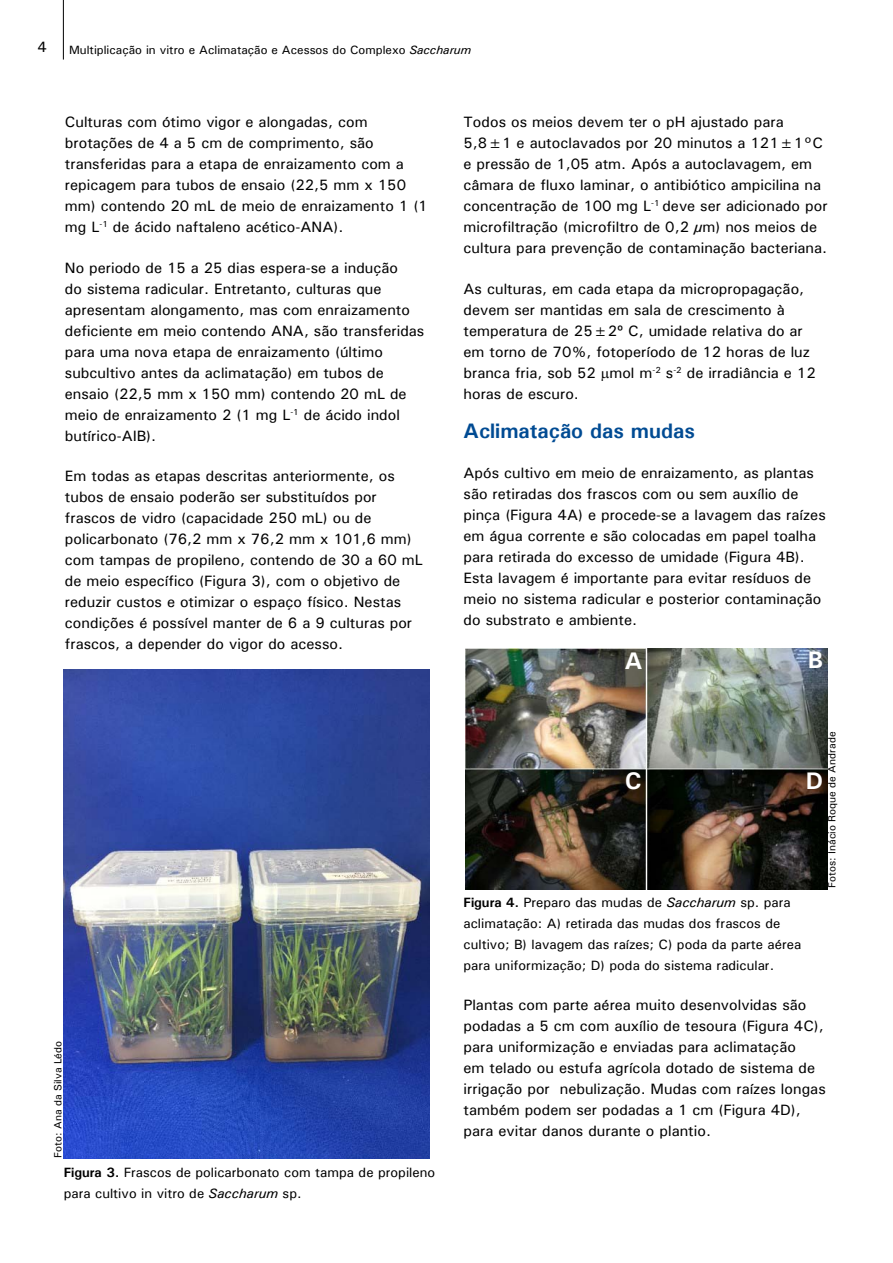
<style>
.page{position:relative;width:893px;height:1263px;background:#fff}
.page>*{position:absolute;margin:0;border:0;box-sizing:border-box;transform-origin:0 0}
.t1{font:700 24px "Univers";color:#fff}
.t2{font:700 21px "Univers";color:#004b93}
.t3{font:500 15px/21px "Univers";color:#000}
.t4{font:500 13.5px/21px "Univers";color:#000}
.t5{font:500 12px "Univers";color:#000}
.t6{font:500 10.5px "Univers";color:#000}
.s1{font-style:italic}
.s2{font-weight:700}
</style>
<div class="page">
<hr style="left:63px;top:0;width:1px;height:60px;background:#000">
<img style="left:64px;top:670px;width:365px;height:489px">
<img style="left:466px;top:648px;width:361px;height:242px">
<p class="t3" style="left:37px;top:36px;width:11px">4</p>
<p class="t5" style="left:69px;top:42px;width:404px">Multiplicação in vitro e Aclimatação e Acessos do Complexo <span class="s1">Saccharum</span></p>
<p class="t3" style="left:65px;top:111px;width:364px">Culturas com ótimo vigor e alongadas, com brotações de 4 a 5 cm de comprimento, são transferidas para a etapa de enraizamento com a repicagem para tubos de ensaio (22,5 mm x 150 mm) contendo 20 mL de meio de enraizamento 1 (1 mg L<sup>-1</sup> de ácido naftaleno acético-ANA).</p>
<p class="t3" style="left:65px;top:257px;width:361px">No periodo de 15 a 25 dias espera-se a indução<br>do sistema radicular. Entretanto, culturas que apresentam alongamento, mas com enraizamento deficiente em meio contendo ANA, são transferidas para uma nova etapa de enraizamento (último subcultivo antes da aclimatação) em tubos de ensaio (22,5 mm x 150 mm) contendo 20 mL de meio de enraizamento 2 (1 mg L<sup>-1</sup> de ácido indol butírico-AIB).</p>
<p class="t3" style="left:65px;top:465px;width:359px">Em todas as etapas descritas anteriormente, os tubos de ensaio poderão ser substituídos por frascos de vidro (capacidade 250 mL) ou de policarbonato (76,2 mm x 76,2 mm x 101,6 mm) com tampas de propileno, contendo de 30 a 60 mL de meio específico (Figura 3), com o objetivo de reduzir custos e otimizar o espaço físico. Nestas condições é possível manter de 6 a 9 culturas por frascos, a depender do vigor do acesso.</p>
<p class="t6" style="left:51px;top:1158px;width:118px;rotate:-90deg">Foto: Ana da Silva Lédo</p>
<p class="t4" style="left:64px;top:1162px;width:373px"><span class="s2">Figura 3.</span> Frascos de policarbonato com tampa de propileno para cultivo in vitro de <span class="s1">Saccharum</span> sp.</p>
<p class="t3" style="left:463px;top:111px;width:366px">Todos os meios devem ter o pH ajustado para 5,8±1 e autoclavados por 20 minutos a 121±1°C e pressão de 1,05 atm. Após a autoclavagem, em câmara de fluxo laminar, o antibiótico ampicilina na concentração de 100 mg L<sup>-1</sup> deve ser adicionado por microfiltração (microfiltro de 0,2 µm) nos meios de cultura para prevenção de contaminação bacteriana.</p>
<p class="t3" style="left:463px;top:278px;width:354px">As culturas, em cada etapa da micropropagação, devem ser mantidas em sala de crescimento à temperatura de 25±2º C, umidade relativa do ar em torno de 70%, fotoperíodo de 12 horas de luz branca fria, sob 52 mol m<sup>-2</sup> s<sup>-2</sup> de irradiância e 12 horas de escuro.</p>
<h2 class="t2" style="left:463px;top:417px;width:233px">Aclimatação das mudas</h2>
<p class="t3" style="left:463px;top:462px;width:364px">Após cultivo em meio de enraizamento, as plantas são retiradas dos frascos com ou sem auxílio de pinça (Figura 4A) e procede-se a lavagem das raízes em água corrente e são colocadas em papel toalha para retirada do excesso de umidade (Figura 4B).<br>Esta lavagem é importante para evitar resíduos de meio no sistema radicular e posterior contaminação do substrato e ambiente.</p>
<h1 class="t1" style="left:625px;top:645px;width:19px">A</h1>
<h1 class="t1" style="left:808px;top:644px;width:17px">B</h1>
<p class="t6" style="left:825px;top:887px;width:157px;rotate:-90deg">Fotos: Inácio Roque de Andrade</p>
<h1 class="t1" style="left:625px;top:766px;width:18px">C</h1>
<h1 class="t1" style="left:806px;top:766px;width:19px">D</h1>
<p class="t4" style="left:464px;top:891px;width:339px"><span class="s2">Figura 4.</span> Preparo das mudas de <span class="s1">Saccharum</span> sp. para aclimatação: A) retirada das mudas dos frascos de cultivo; B) lavagem das raízes; C) poda da parte aérea para uniformização; D) poda do sistema radicular.</p>
<p class="t3" style="left:464px;top:994px;width:364px">Plantas com parte aérea muito desenvolvidas são podadas a 5 cm com auxílio de tesoura (Figura 4C), para uniformização e enviadas para aclimatação<br>em telado ou estufa agrícola dotado de sistema de irrigação por nebulização. Mudas com raízes longas também podem ser podadas a 1 cm (Figura 4D), para evitar danos durante o plantio.</p>
</div>
